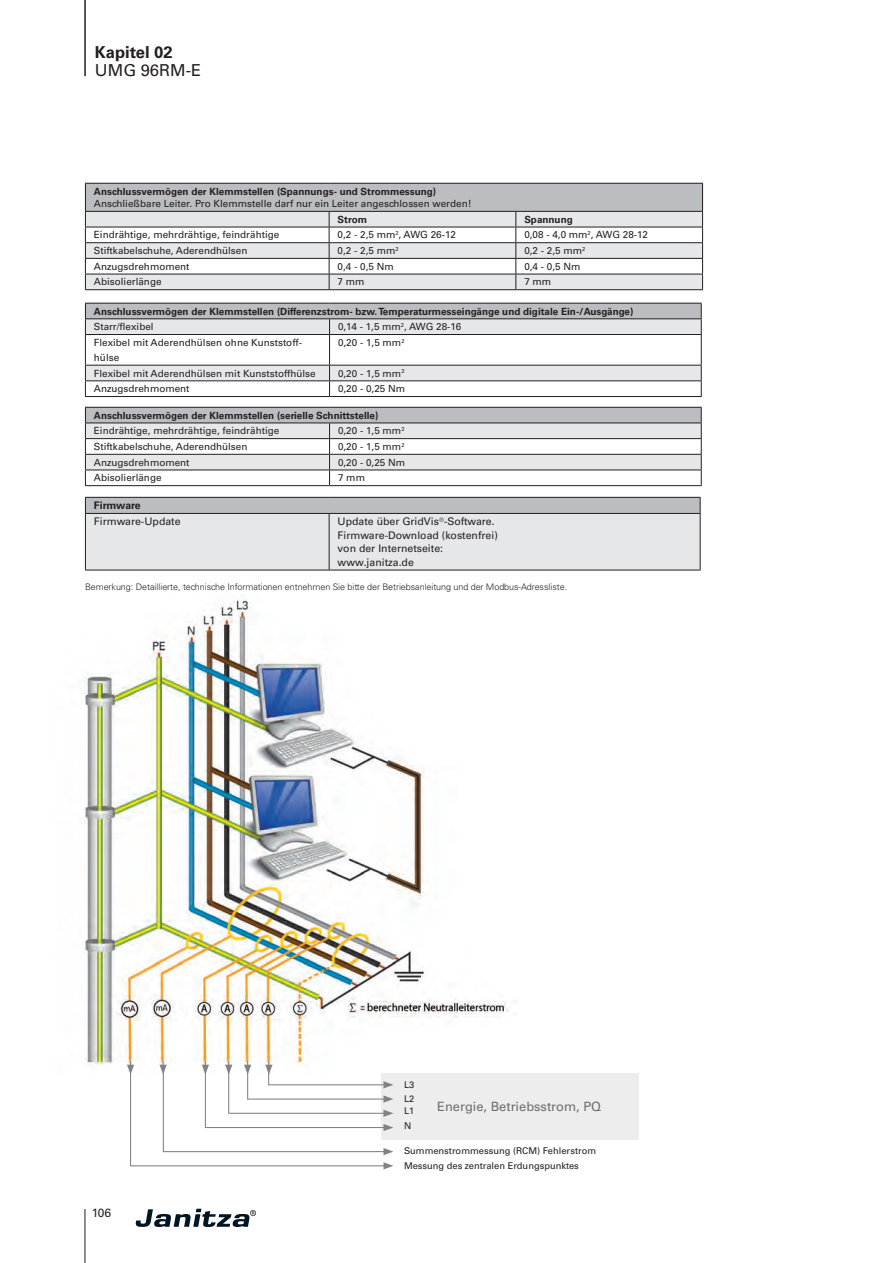
<style>
.page{position:relative;width:893px;height:1263px;background:#fff}
.page>*{position:absolute;margin:0;border:0;box-sizing:border-box;transform-origin:0 0}
.t1{font:700 16.5px "Univers LT Std";color:#231f20}
.t2{font:16.5px "Univers LT Std";color:#231f20}
.t3{font:12.9px "Univers LT Std";color:#6c6d70}
.t4{font:12px "Univers LT Std";color:#231f20}
._8pt-Links{font:10.5px/13.5px "Univers LT Std";color:#231f20}
.Tab-Text__8pt__links{font:700 10.5px "Univers LT Std";color:#231f20}
._8pt-Links-2{font:9.9px/15px "Univers LT Std";color:#231f20}
.Tab-Text__8pt__links-2{font:700 9.9px "Univers LT Std";color:#231f20}
.Tab-Text__8pt__links-3{font:9.9px "Univers LT Std";color:#231f20}
._8pt-Links-3{font:700 9.9px "Univers LT Std";color:#231f20}
.t5{font:9.3px "Univers LT Std";color:#231f20}
.Tabellentext_Links{font:300 9px "Univers LT Std";letter-spacing:-.005em;color:#231f20}
</style>
<div class="page">
<svg style="left:136px;top:1209px;width:120px;height:18px"></svg>
<hr style="left:85px;top:1209px;width:1px;height:54px;background:#231f20">
<hr style="left:84px;top:0;width:2px;height:76px;background:#231f20">
<div style="left:381px;top:1073px;width:257px;height:66px;background:#ecedec"></div>
<img style="left:83px;top:598px;width:426px;height:468px">
<svg style="left:244px;top:1061px;width:7px;height:13px"></svg>
<svg style="left:225px;top:1061px;width:7px;height:13px"></svg>
<svg style="left:202px;top:1061px;width:7px;height:13px"></svg>
<svg style="left:160px;top:1061px;width:7px;height:13px"></svg>
<svg style="left:127px;top:1061px;width:7px;height:13px"></svg>
<hr style="left:269px;top:1084px;width:117px;height:1px;background:#808285">
<svg style="left:383px;top:1081px;width:10px;height:7px"></svg>
<hr style="left:248px;top:1098px;width:138px;height:1px;background:#808285">
<svg style="left:383px;top:1095px;width:10px;height:8px"></svg>
<hr style="left:229px;top:1113px;width:157px;height:1px;background:#808285">
<svg style="left:383px;top:1110px;width:10px;height:7px"></svg>
<hr style="left:205px;top:1127px;width:181px;height:1px;background:#808285">
<svg style="left:383px;top:1124px;width:10px;height:7px"></svg>
<hr style="left:163px;top:1151px;width:223px;height:1px;background:#808285">
<svg style="left:383px;top:1148px;width:10px;height:7px"></svg>
<hr style="left:130px;top:1165px;width:256px;height:1px;background:#808285">
<svg style="left:383px;top:1162px;width:10px;height:7px"></svg>
<hr style="left:130px;top:1069px;width:1px;height:97px;background:#808285">
<hr style="left:163px;top:1069px;width:1px;height:83px;background:#808285">
<hr style="left:205px;top:1069px;width:1px;height:59px;background:#808285">
<hr style="left:228px;top:1069px;width:1px;height:45px;background:#808285">
<hr style="left:247px;top:1069px;width:1px;height:30px;background:#808285">
<svg style="left:265px;top:1061px;width:7px;height:24px"></svg>
<svg style="left:85px;top:303px;width:617px;height:93px"></svg>
<hr style="left:85px;top:396px;width:245px;height:1px;background:#231f20">
<hr style="left:330px;top:396px;width:372px;height:1px;background:#231f20">
<div style="left:85px;top:183px;width:618px;height:28px;background:#bcbdc0"></div>
<svg style="left:86px;top:212px;width:616px;height:77px;fill:#e6e7e9"></svg>
<hr style="left:85px;top:183px;width:244px;height:1px;background:#231f20">
<hr style="left:329px;top:183px;width:187px;height:1px;background:#231f20">
<hr style="left:516px;top:183px;width:187px;height:1px;background:#231f20">
<hr style="left:85px;top:211px;width:244px;height:1px;background:#231f20">
<hr style="left:329px;top:211px;width:187px;height:1px;background:#231f20">
<hr style="left:516px;top:211px;width:187px;height:1px;background:#231f20">
<hr style="left:85px;top:227px;width:244px;height:1px;background:#231f20">
<hr style="left:329px;top:227px;width:187px;height:1px;background:#231f20">
<hr style="left:516px;top:227px;width:187px;height:1px;background:#231f20">
<hr style="left:85px;top:242px;width:244px;height:1px;background:#231f20">
<hr style="left:329px;top:242px;width:187px;height:1px;background:#231f20">
<hr style="left:516px;top:242px;width:187px;height:1px;background:#231f20">
<hr style="left:85px;top:258px;width:244px;height:1px;background:#231f20">
<hr style="left:329px;top:258px;width:187px;height:1px;background:#231f20">
<hr style="left:516px;top:258px;width:187px;height:1px;background:#231f20">
<hr style="left:85px;top:274px;width:244px;height:1px;background:#231f20">
<svg style="left:85px;top:184px;width:1px;height:105px"></svg>
<hr style="left:329px;top:274px;width:187px;height:1px;background:#231f20">
<svg style="left:329px;top:212px;width:1px;height:77px"></svg>
<hr style="left:516px;top:274px;width:187px;height:1px;background:#231f20">
<svg style="left:515px;top:212px;width:1px;height:77px"></svg>
<svg style="left:702px;top:184px;width:1px;height:105px"></svg>
<hr style="left:85px;top:289px;width:244px;height:1px;background:#231f20">
<hr style="left:329px;top:289px;width:187px;height:1px;background:#231f20">
<hr style="left:516px;top:289px;width:187px;height:1px;background:#231f20">
<hr style="left:85px;top:407px;width:245px;height:1px;background:#231f20">
<hr style="left:330px;top:407px;width:372px;height:1px;background:#231f20">
<svg style="left:85px;top:408px;width:617px;height:77px"></svg>
<hr style="left:85px;top:485px;width:245px;height:1px;background:#231f20">
<hr style="left:330px;top:485px;width:372px;height:1px;background:#231f20">
<hr style="left:85px;top:497px;width:244px;height:1px;background:#231f20">
<hr style="left:329px;top:497px;width:371px;height:1px;background:#231f20">
<svg style="left:85px;top:498px;width:616px;height:72px;background:#dbdcde"></svg>
<hr style="left:85px;top:513px;width:244px;height:1px;background:#231f20">
<hr style="left:85px;top:514px;width:1px;height:56px;background:#231f20">
<hr style="left:329px;top:513px;width:371px;height:1px;background:#231f20">
<hr style="left:329px;top:514px;width:1px;height:56px;background:#231f20">
<hr style="left:700px;top:514px;width:1px;height:56px;background:#231f20">
<hr style="left:85px;top:570px;width:244px;height:1px;background:#231f20">
<hr style="left:329px;top:570px;width:371px;height:1px;background:#231f20">
<p class="t1" style="left:95px;top:42px;width:79px">Kapitel 02</p>
<p class="t2" style="left:95px;top:60px;width:108px">UMG 96RM-E</p>
<p class="Tab-Text__8pt__links-2" style="left:94px;top:185px;width:344px">Anschlussvermögen der Klemmstellen (Spannungs- und Strommessung)</p>
<p class="Tab-Text__8pt__links-3" style="left:94px;top:197px;width:379px">Anschließbare Leiter. Pro Klemmstelle darf nur ein Leiter angeschlossen werden!</p>
<p class="_8pt-Links-3" style="left:338px;top:213px;width:31px">Strom</p>
<p class="_8pt-Links-3" style="left:524px;top:213px;width:50px">Spannung</p>
<p class="_8pt-Links-2" style="left:94px;top:227px;width:187px">Eindrähtige, mehrdrähtige, feindrähtige</p>
<p class="_8pt-Links-2" style="left:338px;top:227px;width:120px">0,2 - 2,5 mm<sup>2</sup>, AWG 26-12</p>
<p class="_8pt-Links-2" style="left:524px;top:227px;width:125px">0,08 - 4,0 mm<sup>2</sup>, AWG 28-12</p>
<p class="_8pt-Links-2" style="left:94px;top:243px;width:155px">Stiftkabelschuhe, Aderendhülsen</p>
<p class="_8pt-Links-2" style="left:338px;top:243px;width:62px">0,2 - 2,5 mm<sup>2</sup></p>
<p class="_8pt-Links-2" style="left:524px;top:243px;width:62px">0,2 - 2,5 mm<sup>2</sup></p>
<p class="_8pt-Links-2" style="left:94px;top:259px;width:97px">Anzugsdrehmoment</p>
<p class="_8pt-Links-2" style="left:338px;top:259px;width:58px">0,4 - 0,5 Nm</p>
<p class="_8pt-Links-2" style="left:524px;top:259px;width:58px">0,4 - 0,5 Nm</p>
<p class="_8pt-Links-2" style="left:94px;top:274px;width:69px">Abisolierlänge</p>
<p class="_8pt-Links-2" style="left:338px;top:274px;width:28px">7 mm</p>
<p class="_8pt-Links-2" style="left:524px;top:274px;width:28px">7 mm</p>
<p class="Tab-Text__8pt__links-2" style="left:94px;top:305px;width:541px">Anschlussvermögen der Klemmstellen (Differenzstrom- bzw. Temperaturmesseingänge und digitale Ein-/Ausgänge)</p>
<p class="_8pt-Links-2" style="left:94px;top:319px;width:61px">Starr/flexibel</p>
<p class="_8pt-Links-2" style="left:338px;top:319px;width:125px">0,14 - 1,5 mm<sup>2</sup>, AWG 28-16</p>
<p class="_8pt-Links-2" style="left:94px;top:335px;width:210px">Flexibel mit Aderendhülsen ohne Kunststoff&shy;hülse</p>
<p class="_8pt-Links-2" style="left:338px;top:335px;width:68px">0,20 - 1,5 mm<sup>2</sup></p>
<p class="_8pt-Links-2" style="left:94px;top:366px;width:223px">Flexibel mit Aderendhülsen mit Kunststoffhülse</p>
<p class="_8pt-Links-2" style="left:338px;top:366px;width:68px">0,20 - 1,5 mm<sup>2</sup></p>
<p class="_8pt-Links-2" style="left:94px;top:381px;width:97px">Anzugsdrehmoment</p>
<p class="_8pt-Links-2" style="left:338px;top:381px;width:69px">0,20 - 0,25 Nm</p>
<p class="Tab-Text__8pt__links-2" style="left:94px;top:409px;width:286px">Anschlussvermögen der Klemmstellen (serielle Schnittstelle)</p>
<p class="_8pt-Links-2" style="left:94px;top:423px;width:187px">Eindrähtige, mehrdrähtige, feindrähtige</p>
<p class="_8pt-Links-2" style="left:338px;top:423px;width:68px">0,20 - 1,5 mm<sup>2</sup></p>
<p class="_8pt-Links-2" style="left:94px;top:439px;width:155px">Stiftkabelschuhe, Aderendhülsen</p>
<p class="_8pt-Links-2" style="left:338px;top:439px;width:68px">0,20 - 1,5 mm<sup>2</sup></p>
<p class="_8pt-Links-2" style="left:94px;top:455px;width:97px">Anzugsdrehmoment</p>
<p class="_8pt-Links-2" style="left:338px;top:455px;width:69px">0,20 - 0,25 Nm</p>
<p class="_8pt-Links-2" style="left:94px;top:470px;width:69px">Abisolierlänge</p>
<p class="_8pt-Links-2" style="left:338px;top:470px;width:28px">7 mm</p>
<p class="Tab-Text__8pt__links" style="left:94px;top:499px;width:48px">Firmware</p>
<p class="_8pt-Links" style="left:94px;top:515px;width:88px">Firmware-Update</p>
<p class="_8pt-Links" style="left:338px;top:515px;width:159px">Update über GridVis<sup>®</sup>-Software.</p>
<p class="_8pt-Links" style="left:338px;top:528px;width:162px">Firmware-Download (kostenfrei) von der Internetseite:</p>
<p class="_8pt-Links" style="left:338px;top:555px;width:78px">www.janitza.de</p>
<p class="Tabellentext_Links" style="left:85px;top:581px;width:484px">Bemerkung: Detaillierte, technische Informationen entnehmen Sie bitte der Betriebsanleitung und der Modbus-Adressliste.</p>
<p class="t4" style="left:92px;top:1205px;width:21px">106</p>
<p class="t5" style="left:404px;top:1079px;width:12px">L3</p>
<p class="t5" style="left:404px;top:1093px;width:12px">L2</p>
<p class="t5" style="left:404px;top:1105px;width:12px">L1</p>
<p class="t5" style="left:404px;top:1120px;width:9px">N</p>
<p class="t5" style="left:404px;top:1145px;width:194px">Summenstrommessung (RCM) Fehlerstrom</p>
<p class="t5" style="left:404px;top:1160px;width:176px">Messung des zentralen Erdungspunktes</p>
<p class="t3" style="left:437px;top:1098px;width:165px">Energie, Betriebsstrom, PQ</p>
</div>
